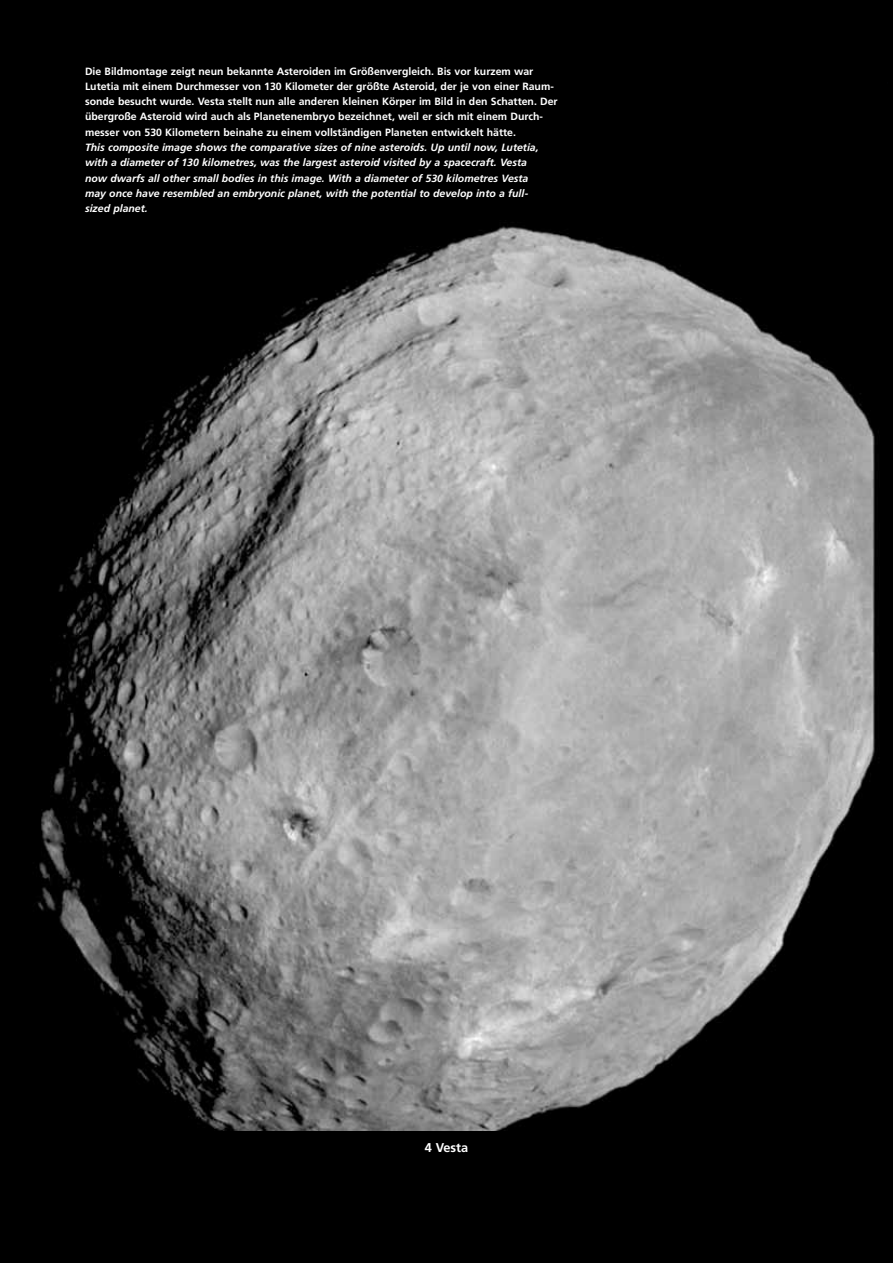
<style>
.page{position:relative;width:893px;height:1263px;background:#000}
.page>*{position:absolute;margin:0;border:0;box-sizing:border-box;transform-origin:0 0}
.t1{font:700 12.75px "Frutiger";color:#fff}
.t2{font:700 10.5px/15.3px "Frutiger";color:#fff}
.t3{font:italic 700 10.5px/15.3px "Frutiger";color:#fff}
</style>
<div class="page">
<img style="left:0;top:220px;width:893px;height:910px">
<img style="left:888px;top:25px;width:5px;height:264px">
<p class="t2" style="left:85px;top:63px;width:474px">Die Bildmontage zeigt neun bekannte Asteroiden im Größenvergleich. Bis vor kurzem war Lutetia mit einem Durchmesser von 130 Kilometer der größte Asteroid, der je von einer Raum&shy;sonde besucht wurde. Vesta stellt nun alle anderen kleinen Körper im Bild in den Schatten. Der übergroße Asteroid wird auch als Planetenembryo bezeichnet, weil er sich mit einem Durch&shy;messer von 530 Kilometern beinahe zu einem vollständigen Planeten entwickelt hätte.</p>
<p class="t3" style="left:85px;top:140px;width:455px">This composite image shows the comparative sizes of nine asteroids. Up until now, Lutetia, with a diameter of 130 kilometres, was the largest asteroid visited by a spacecraft. Vesta now dwarfs all other small bodies in this image. With a diameter of 530 kilometres Vesta may once have resembled an embryonic planet, with the potential to develop into a full&shy;sized planet.</p>
<p class="t1" style="left:425px;top:1140px;width:45px">4 Vesta</p>
</div>
